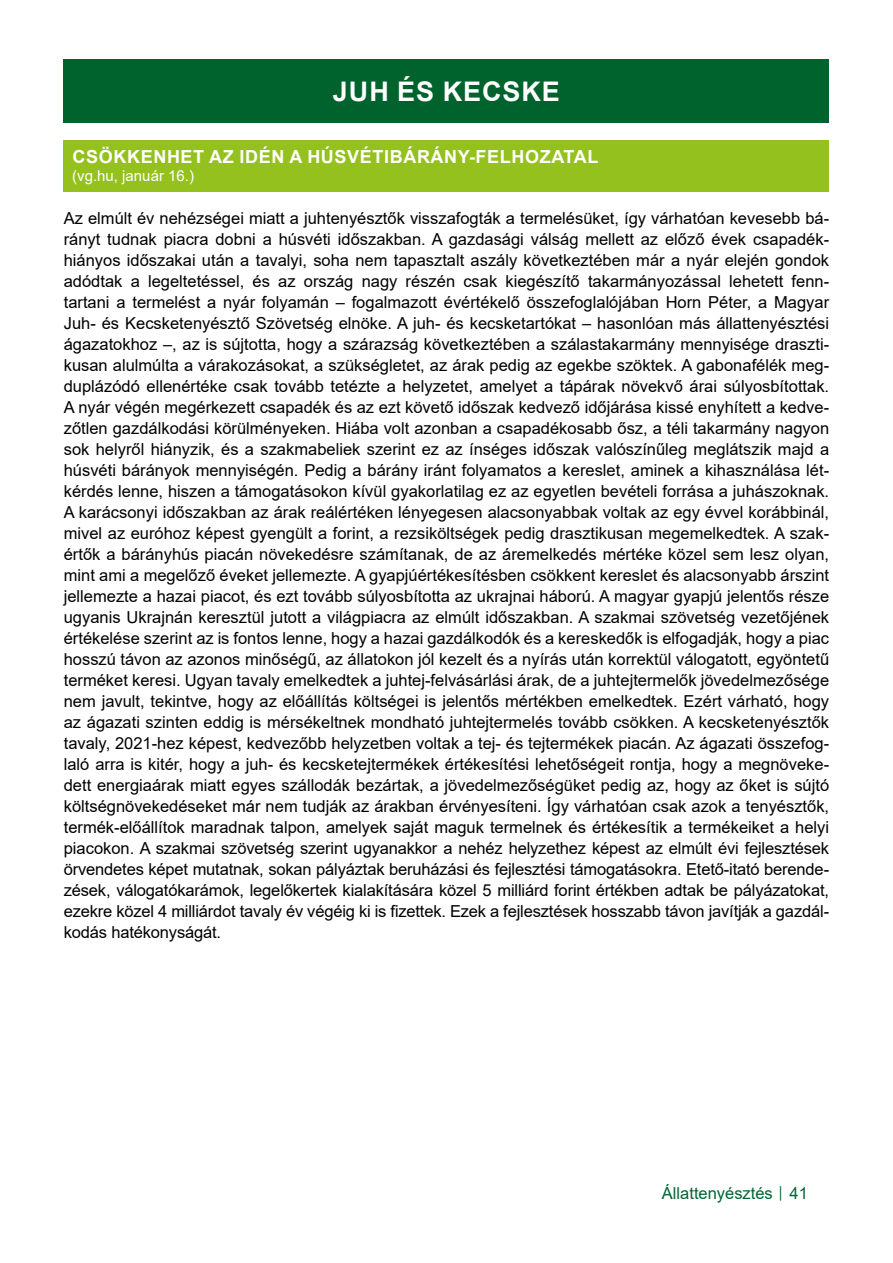
<style>
.page{position:relative;width:893px;height:1263px;background:#fff}
.page>*{position:absolute;margin:0;border:0;box-sizing:border-box;transform-origin:0 0}
.Cím_01{font:700 27px "Arial";letter-spacing:.035em;color:#fff}
.Cím_02{font:700 18px "Arial";letter-spacing:.035em;color:#fff}
.Szoveg{font:16.5px/21px "Arial";letter-spacing:-.01em;color:#000;text-align:justify}
.t1{font:16.5px "Arial";color:#006533}
.Cím_03{font:15px "Arial";color:#fff}
.s1{font-size:12px}
</style>
<div class="page">
<div style="left:64px;top:60px;width:765px;height:63px;background:#00632e"></div>
<div style="left:64px;top:140px;width:765px;height:51px;background:#95c11f"></div>
<p class="Cím_01" style="left:333px;top:73px;width:228px">JUH ÉS KECSKE</p>
<p class="Cím_02" style="left:73px;top:144px;width:527px">CSÖKKENHET AZ IDÉN A HÚSVÉTIBÁRÁNY-FELHOZATAL</p>
<p class="Cím_03" style="left:72px;top:166px;width:123px">(vg.hu, január 16.)</p>
<p class="Szoveg" style="left:64px;top:208px;width:767px">Az elmúlt év nehézségei miatt a juhtenyésztők visszafogták a termelésüket, így várhatóan kevesebb bá&shy;rányt tudnak piacra dobni a húsvéti időszakban. A gazdasági válság mellett az előző évek csapadék&shy;hiányos időszakai után a tavalyi, soha nem tapasztalt aszály következtében már a nyár elején gondok adódtak a legeltetéssel, és az ország nagy részén csak kiegészítő takarmányozással lehetett fenn&shy;tartani a termelést a nyár folyamán – fogalmazott évértékelő összefoglalójában Horn Péter, a Magyar Juh- és Kecsketenyésztő Szövetség elnöke. A juh- és kecsketartókat – hasonlóan más állattenyésztési ágazatokhoz –, az is sújtotta, hogy a szárazság következtében a szálastakarmány mennyisége draszti&shy;kusan alulmúlta a várakozásokat, a szükségletet, az árak pedig az egekbe szöktek. A gabonafélék meg&shy;duplázódó ellenértéke csak tovább tetézte a helyzetet, amelyet a tápárak növekvő árai súlyosbítottak.<br>A nyár végén megérkezett csapadék és az ezt követő időszak kedvező időjárása kissé enyhített a kedve&shy;zőtlen gazdálkodási körülményeken. Hiába volt azonban a csapadékosabb ősz, a téli takarmány nagyon sok helyről hiányzik, és a szakmabeliek szerint ez az ínséges időszak valószínűleg meglátszik majd a húsvéti bárányok mennyiségén. Pedig a bárány iránt folyamatos a kereslet, aminek a kihasználása lét&shy;kérdés lenne, hiszen a támogatásokon kívül gyakorlatilag ez az egyetlen bevételi forrása a juhászoknak.<br>A karácsonyi időszakban az árak reálértéken lényegesen alacsonyabbak voltak az egy évvel korábbinál, mivel az euróhoz képest gyengült a forint, a rezsiköltségek pedig drasztikusan megemelkedtek. A szak&shy;értők a bárányhús piacán növekedésre számítanak, de az áremelkedés mértéke közel sem lesz olyan, mint ami a megelőző éveket jellemezte. A gyapjúértékesítésben csökkent kereslet és alacsonyabb árszint jellemezte a hazai piacot, és ezt tovább súlyosbította az ukrajnai háború. A magyar gyapjú jelentős része ugyanis Ukrajnán keresztül jutott a világpiacra az elmúlt időszakban. A szakmai szövetség vezetőjének értékelése szerint az is fontos lenne, hogy a hazai gazdálkodók és a kereskedők is elfogadják, hogy a piac hosszú távon az azonos minőségű, az állatokon jól kezelt és a nyírás után korrektül válogatott, egyöntetű terméket keresi. Ugyan tavaly emelkedtek a juhtej-felvásárlási árak, de a juhtejtermelők jövedelmezősége nem javult, tekintve, hogy az előállítás költségei is jelentős mértékben emelkedtek. Ezért várható, hogy az ágazati szinten eddig is mérsékeltnek mondható juhtejtermelés tovább csökken. A kecsketenyésztők tavaly, 2021-hez képest, kedvezőbb helyzetben voltak a tej- és tejtermékek piacán. Az ágazati összefog&shy;laló arra is kitér, hogy a juh- és kecsketejtermékek értékesítési lehetőségeit rontja, hogy a megnöveke&shy;dett energiaárak miatt egyes szállodák bezártak, a jövedelmezőségüket pedig az, hogy az őket is sújtó költségnövekedéseket már nem tudják az árakban érvényesíteni. Így várhatóan csak azok a tenyésztők, termék-előállítok maradnak talpon, amelyek saját maguk termelnek és értékesítik a termékeiket a helyi piacokon. A szakmai szövetség szerint ugyanakkor a nehéz helyzethez képest az elmúlt évi fejlesztések örvendetes képet mutatnak, sokan pályáztak beruházási és fejlesztési támogatásokra. Etető-itató berende&shy;zések, válogatókarámok, legelőkertek kialakítására közel 5 milliárd forint értékben adtak be pályázatokat, ezekre közel 4 milliárdot tavaly év végéig ki is fizettek. Ezek a fejlesztések hosszabb távon javítják a gazdál&shy;kodás hatékonyságát.</p>
<p class="t1" style="left:662px;top:1182px;width:147px">Állattenyésztés <span class="s1">│</span> 41</p>
</div>
